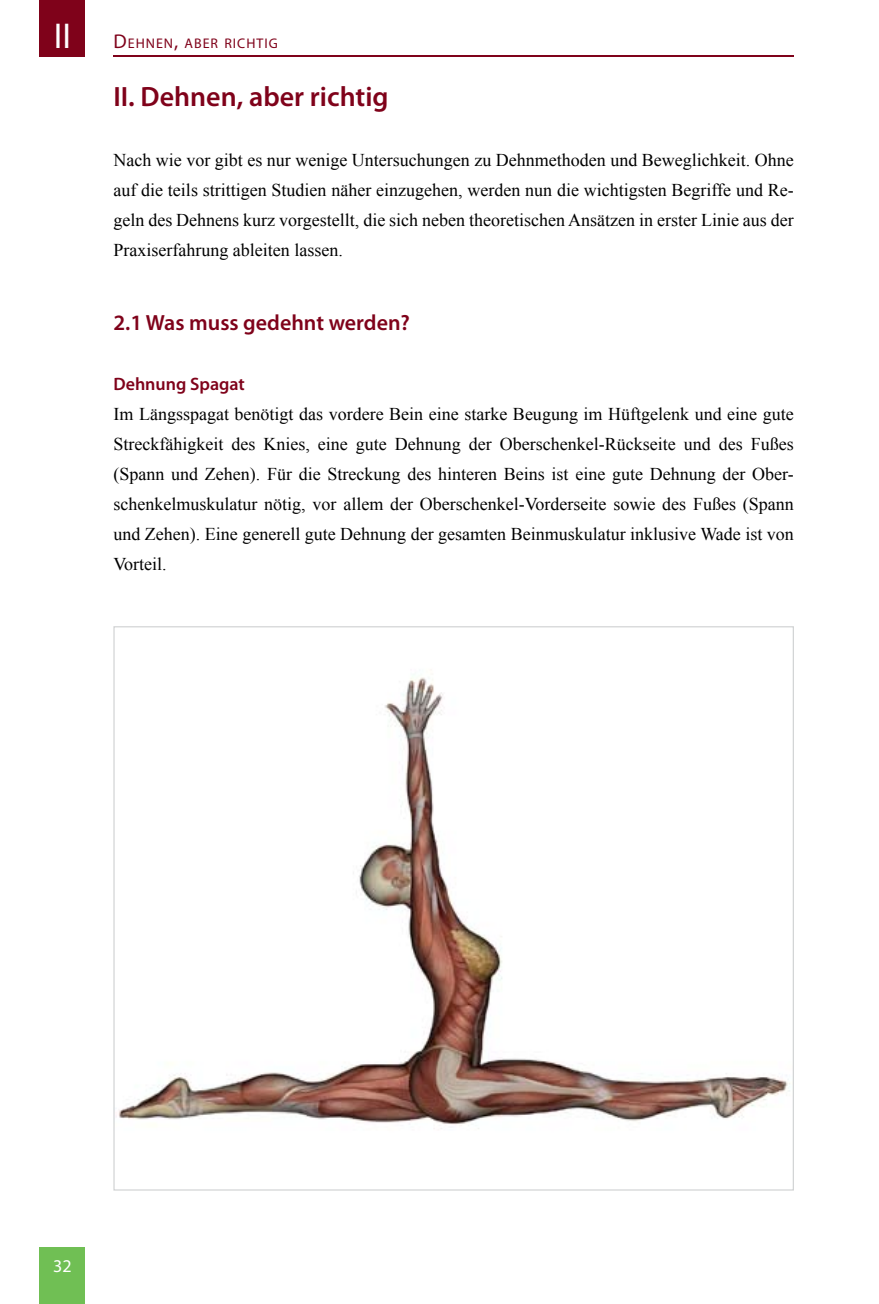
<style>
.page{position:relative;width:879px;height:1304px;background:#fff}
.page>*{position:absolute;margin:0;border:0;box-sizing:border-box;transform-origin:0 0}
.t1{font:600 28px "Myriad Pro";color:#7f021a}
.t2{font:600 22px "Myriad Pro";color:#7f021a}
.t3{font:18px/30px "Times New Roman";color:#000;text-align:justify}
.t4{font:600 18px "Myriad Pro";color:#7f021a}
.t5{font:18px "Myriad Pro";color:#fff}
.t6{font:14px "Myriad Pro";letter-spacing:.07em;color:#7f021a}
.s1{font-size:36px;color:#fff}
.s2{font-size:20px}
</style>
<div class="page">
<img style="left:116px;top:677px;width:674px;height:452px">
<hr style="left:113px;top:56px;width:681px;height:1px;background:#7f021a">
<div style="left:40px;top:0;width:45px;height:57px;background:#7f021a"></div>
<div style="left:40px;top:1247px;width:45px;height:57px;background:#70bf54"></div>
<p class="t6" style="left:54px;top:34px;width:226px"><span class="s1">II</span> <span class="s2">D</span>EHNEN<span class="s2">,</span> ABER RICHTIG</p>
<h1 class="t1" style="left:113px;top:79px;width:277px">II. Dehnen, aber richtig</h1>
<p class="t3" style="left:113px;top:145px;width:682px">Nach wie vor gibt es nur wenige Untersuchungen zu Dehnmethoden und Beweglichkeit. Ohne auf die teils strittigen Studien näher einzugehen, werden nun die wichtigsten Begriffe und Re&shy;geln des Dehnens kurz vorgestellt, die sich neben theoretischen Ansätzen in erster Linie aus der Praxiserfahrung ableiten lassen.</p>
<p class="t2" style="left:113px;top:308px;width:298px">2.1 Was muss gedehnt werden?</p>
<p class="t4" style="left:113px;top:372px;width:133px">Dehnung Spagat</p>
<p class="t3" style="left:113px;top:398px;width:682px">Im Längsspagat benötigt das vordere Bein eine starke Beugung im Hüftgelenk und eine gute Streckfähigkeit des Knies, eine gute Dehnung der Oberschenkel-Rückseite und des Fußes (Spann und Zehen). Für die Streckung des hinteren Beins ist eine gute Dehnung der Ober&shy;schenkelmuskulatur nötig, vor allem der Oberschenkel-Vorderseite sowie des Fußes (Spann und Zehen). Eine generell gute Dehnung der gesamten Beinmuskulatur inklusive Wade ist von Vorteil.</p>
<p class="t5" style="left:53px;top:1255px;width:20px">32</p>
</div>
